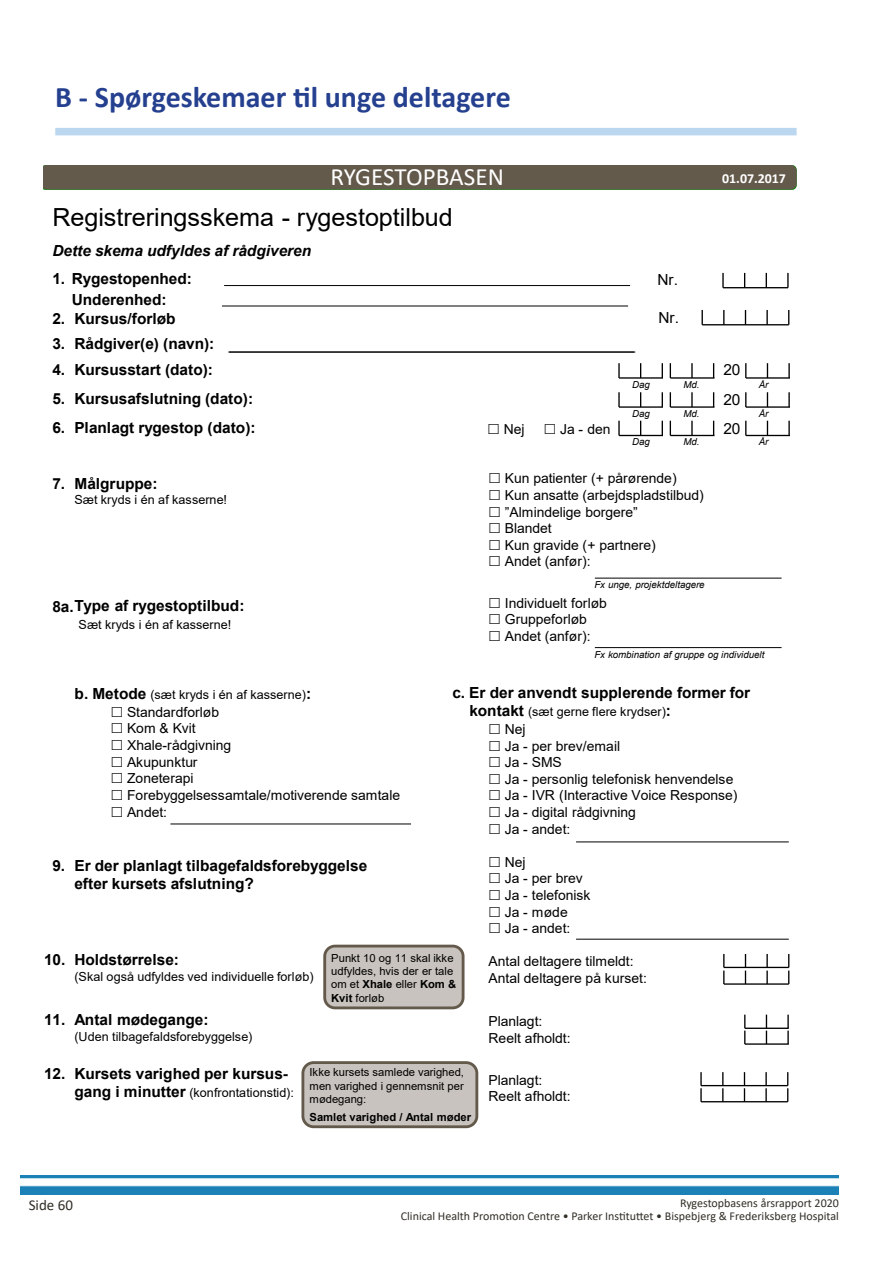
<style>
.page{position:relative;width:893px;height:1263px;background:#fff}
.page>*{position:absolute;margin:0;border:0;box-sizing:border-box;transform-origin:0 0}
.Overskrift_1{font:700 30px "Calibri";color:#25408f}
.t1{font:24.9px "Arial";color:#000}
.t2{font:24.9px "Calibri";letter-spacing:-.005em;color:#fff}
.t3{font:700 15.3px/18.3px "Arial";color:#000}
.t4{font:italic 700 15.3px "Arial";color:#000}
.t5{font:15.3px "Arial";color:#000}
.t6{font:15px "Calibri";color:#322d26}
.t7{font:13.8px/16.6px "Arial";color:#000}
.t8{font:700 13.8px "Calibri";color:#fff}
.t9{font:12.45px "Arial";letter-spacing:.005em;color:#000}
.t10{font:12px/13.5px "Calibri";color:#322d26;text-align:right}
.t11{font:11.1px/13.4px "Arial";letter-spacing:-.005em;color:#000;text-align:justify}
.t12{font:700 11.1px "Arial";color:#000}
.t13{font:italic 9.6px "Arial";letter-spacing:-.005em;color:#000}
.s1{font-weight:700;font-size:15.3px}
.s2{font-weight:700}
</style>
<div class="page">
<img style="left:20px;top:1176px;width:819px;height:18px">
<div style="left:55px;top:128px;width:742px;height:7px;background:#bbd6ef"></div>
<div style="left:325px;top:946px;width:138px;height:62px;background:#c8c3be;border-radius:10px"></div>
<div style="left:323px;top:945px;width:141px;height:64px;border:3px solid #645a4b;border-radius:10px"></div>
<hr style="left:723px;top:287px;width:65px;height:1px;background:#000">
<svg style="left:722px;top:273px;width:2px;height:15px"></svg>
<svg style="left:744px;top:273px;width:1px;height:14px"></svg>
<svg style="left:766px;top:273px;width:1px;height:14px"></svg>
<svg style="left:787px;top:273px;width:2px;height:15px"></svg>
<hr style="left:702px;top:324px;width:87px;height:1px;background:#000">
<svg style="left:701px;top:310px;width:2px;height:15px"></svg>
<svg style="left:745px;top:310px;width:1px;height:14px"></svg>
<svg style="left:766px;top:310px;width:2px;height:15px"></svg>
<svg style="left:788px;top:310px;width:1px;height:15px"></svg>
<svg style="left:723px;top:310px;width:1px;height:14px"></svg>
<hr style="left:746px;top:377px;width:44px;height:2px;background:#000">
<svg style="left:745px;top:363px;width:1px;height:15px"></svg>
<svg style="left:767px;top:363px;width:1px;height:14px"></svg>
<svg style="left:788px;top:363px;width:2px;height:15px"></svg>
<hr style="left:670px;top:377px;width:44px;height:2px;background:#000">
<svg style="left:670px;top:363px;width:1px;height:14px"></svg>
<svg style="left:691px;top:363px;width:2px;height:15px"></svg>
<svg style="left:713px;top:363px;width:1px;height:14px"></svg>
<hr style="left:619px;top:377px;width:44px;height:2px;background:#000">
<svg style="left:618px;top:363px;width:2px;height:15px"></svg>
<svg style="left:640px;top:363px;width:1px;height:14px"></svg>
<svg style="left:662px;top:363px;width:1px;height:14px"></svg>
<hr style="left:746px;top:406px;width:44px;height:2px;background:#000">
<svg style="left:745px;top:392px;width:1px;height:15px"></svg>
<svg style="left:767px;top:392px;width:1px;height:14px"></svg>
<svg style="left:788px;top:392px;width:2px;height:15px"></svg>
<hr style="left:670px;top:406px;width:44px;height:2px;background:#000">
<svg style="left:670px;top:392px;width:1px;height:14px"></svg>
<svg style="left:691px;top:392px;width:2px;height:15px"></svg>
<svg style="left:713px;top:392px;width:1px;height:14px"></svg>
<hr style="left:619px;top:406px;width:44px;height:2px;background:#000">
<svg style="left:618px;top:392px;width:2px;height:15px"></svg>
<svg style="left:640px;top:392px;width:1px;height:14px"></svg>
<svg style="left:662px;top:392px;width:1px;height:14px"></svg>
<hr style="left:746px;top:435px;width:44px;height:1px;background:#000">
<svg style="left:745px;top:421px;width:1px;height:14px"></svg>
<svg style="left:767px;top:421px;width:1px;height:14px"></svg>
<svg style="left:788px;top:421px;width:2px;height:14px"></svg>
<hr style="left:670px;top:435px;width:44px;height:1px;background:#000">
<svg style="left:670px;top:421px;width:1px;height:14px"></svg>
<svg style="left:691px;top:421px;width:2px;height:14px"></svg>
<svg style="left:713px;top:421px;width:1px;height:14px"></svg>
<hr style="left:619px;top:435px;width:44px;height:1px;background:#000">
<svg style="left:618px;top:421px;width:2px;height:14px"></svg>
<svg style="left:640px;top:421px;width:1px;height:14px"></svg>
<svg style="left:662px;top:421px;width:1px;height:14px"></svg>
<hr style="left:595px;top:578px;width:187px;height:1px;background:#000">
<hr style="left:595px;top:647px;width:187px;height:1px;background:#000">
<hr style="left:576px;top:939px;width:213px;height:1px;background:#000">
<hr style="left:170px;top:823px;width:241px;height:1px;background:#000">
<hr style="left:576px;top:841px;width:213px;height:1px;background:#000">
<hr style="left:229px;top:351px;width:406px;height:2px;background:#000">
<div style="left:44px;top:166px;width:752px;height:24px;background:#645a4b"></div>
<hr style="left:224px;top:285px;width:406px;height:1px;background:#000">
<hr style="left:222px;top:305px;width:406px;height:1px;background:#000">
<hr style="left:228px;top:351px;width:406px;height:2px;background:#000">
<hr style="left:724px;top:967px;width:65px;height:1px;background:#000">
<hr style="left:724px;top:983px;width:65px;height:2px;background:#000">
<svg style="left:723px;top:954px;width:1px;height:30px"></svg>
<svg style="left:745px;top:954px;width:1px;height:29px"></svg>
<svg style="left:766px;top:954px;width:2px;height:30px"></svg>
<svg style="left:788px;top:954px;width:1px;height:30px"></svg>
<hr style="left:745px;top:1027px;width:44px;height:2px;background:#000">
<hr style="left:745px;top:1043px;width:44px;height:2px;background:#000">
<svg style="left:744px;top:1015px;width:1px;height:29px"></svg>
<svg style="left:766px;top:1015px;width:1px;height:28px"></svg>
<svg style="left:787px;top:1015px;width:2px;height:29px"></svg>
<hr style="left:701px;top:1085px;width:87px;height:1px;background:#000">
<hr style="left:701px;top:1101px;width:87px;height:1px;background:#000">
<svg style="left:700px;top:1072px;width:2px;height:30px"></svg>
<svg style="left:744px;top:1072px;width:1px;height:29px"></svg>
<svg style="left:765px;top:1072px;width:2px;height:30px"></svg>
<svg style="left:787px;top:1072px;width:1px;height:30px"></svg>
<svg style="left:722px;top:1072px;width:1px;height:29px"></svg>
<div style="left:301px;top:1061px;width:177px;height:67px;background:#c8c3be;border:3px solid #645a4b;border-radius:11px"></div>
<p class="Overskrift_1" style="left:55px;top:75px;width:457px">B - Spørgeskemaer til unge deltagere</p>
<p class="t2" style="left:330px;top:160px;width:175px">RYGESTOPBASEN</p>
<p class="t8" style="left:722px;top:169px;width:65px">01.07.2017</p>
<p class="t1" style="left:52px;top:201px;width:402px">Registreringsskema - rygestoptilbud</p>
<p class="t4" style="left:52px;top:240px;width:260px">Dette skema udfyldes af rådgiveren</p>
<p class="t3" style="left:52px;top:270px;width:141px">1. Rygestopenhed:</p>
<p class="t5" style="left:657px;top:269px;width:22px">Nr.</p>
<p class="t3" style="left:52px;top:309px;width:125px">2. Kursus/forløb</p>
<p class="t3" style="left:52px;top:335px;width:164px">3. Rådgiver(e) (navn):</p>
<p class="t3" style="left:72px;top:291px;width:96px">Underenhed:</p>
<p class="t5" style="left:658px;top:307px;width:22px">Nr.</p>
<p class="t3" style="left:52px;top:361px;width:162px">4. Kursusstart (dato):</p>
<p class="t3" style="left:52px;top:389px;width:202px">5. Kursusafslutning (dato):</p>
<p class="t3" style="left:52px;top:419px;width:205px">6. Planlagt rygestop (dato):</p>
<p class="t7" style="left:504px;top:421px;width:22px">Nej</p>
<p class="t7" style="left:560px;top:421px;width:52px">Ja - den</p>
<p class="t5" style="left:723px;top:359px;width:19px">20</p>
<p class="t13" style="left:632px;top:378px;width:19px">Dag</p>
<p class="t13" style="left:683px;top:378px;width:18px">Md.</p>
<p class="t13" style="left:759px;top:378px;width:11px">År</p>
<p class="t5" style="left:723px;top:389px;width:19px">20</p>
<p class="t13" style="left:632px;top:407px;width:19px">Dag</p>
<p class="t13" style="left:683px;top:407px;width:18px">Md.</p>
<p class="t13" style="left:759px;top:407px;width:11px">År</p>
<p class="t5" style="left:723px;top:418px;width:19px">20</p>
<p class="t13" style="left:632px;top:436px;width:19px">Dag</p>
<p class="t13" style="left:683px;top:436px;width:18px">Md.</p>
<p class="t13" style="left:759px;top:436px;width:11px">År</p>
<p class="t3" style="left:52px;top:474px;width:14px">7.</p>
<p class="t3" style="left:74px;top:474px;width:85px">Målgruppe:</p>
<p class="t9" style="left:74px;top:491px;width:154px">Sæt kryds i én af kasserne!</p>
<p class="t7" style="left:505px;top:470px;width:200px">Kun patienter (+ pårørende)<br>Kun ansatte (arbejdspladstilbud) ”Almindelige borgere”<br>Blandet<br>Kun gravide (+ partnere)<br>Andet (anfør):</p>
<p class="t13" style="left:594px;top:578px;width:112px">Fx unge, projektdeltagere</p>
<p class="t3" style="left:52px;top:596px;width:194px">8a.Type af rygestoptilbud:</p>
<p class="t9" style="left:79px;top:616px;width:154px">Sæt kryds i én af kasserne!</p>
<p class="t7" style="left:505px;top:594px;width:104px">Individuelt forløb<br>Gruppeforløb<br>Andet (anfør):</p>
<p class="t13" style="left:594px;top:648px;width:171px">Fx kombination af gruppe og individuelt</p>
<p class="t9" style="left:75px;top:686px;width:238px"><span class="s1">b. Metode</span> (sæt kryds i én af kasserne)<span class="s1">:</span></p>
<p class="t7" style="left:127px;top:704px;width:275px">Standardforløb<br>Kom &amp; Kvit<br>Xhale-rådgivning<br>Akupunktur<br>Zoneterapi<br>Forebyggelsessamtale/motiverende samtale<br>Andet:</p>
<p class="t3" style="left:452px;top:684px;width:299px">c. Er der anvendt supplerende former for</p>
<p class="t9" style="left:469px;top:703px;width:203px"><span class="s1">kontakt</span> (sæt gerne flere krydser)<span class="s1">:</span></p>
<p class="t7" style="left:505px;top:721px;width:234px">Nej<br>Ja - per brev/email<br>Ja - SMS<br>Ja - personlig telefonisk henvendelse<br>Ja - IVR (Interactive Voice Response)<br>Ja - digital rådgivning<br>Ja - andet:</p>
<p class="t3" style="left:74px;top:856px;width:294px;text-indent:-22px">9. Er der planlagt tilbagefaldsforebyggelse efter kursets afslutning?</p>
<p class="t7" style="left:505px;top:854px;width:87px">Nej<br>Ja - per brev<br>Ja - telefonisk<br>Ja - møde<br>Ja - andet:</p>
<p class="t3" style="left:44px;top:951px;width:136px">10. Holdstørrelse:</p>
<p class="t9" style="left:74px;top:968px;width:241px">(Skal også udfyldes ved individuelle forløb)</p>
<p class="t3" style="left:44px;top:1010px;width:166px">11. Antal mødegange:</p>
<p class="t9" style="left:74px;top:1027px;width:179px">(Uden tilbagefaldsforebyggelse)</p>
<p class="t11" style="left:331px;top:951px;width:126px;text-align:left">Punkt 10 og 11 skal ikke udfyldes, hvis der er tale om et <span class="s2">Xhale</span> eller <span class="s2">Kom &amp;<br>Kvit</span> forløb</p>
<p class="t3" style="left:44px;top:1064px;width:246px">12. Kursets varighed per kursus-</p>
<p class="t9" style="left:74px;top:1084px;width:221px"><span class="s1">gang i minutter</span> (konfrontationstid):</p>
<p class="t11" style="left:309px;top:1066px;width:156px">Ikke kursets samlede varighed, men varighed i gennemsnit per mødegang:</p>
<p class="t12" style="left:309px;top:1109px;width:163px">Samlet varighed / Antal møder</p>
<p class="t7" style="left:489px;top:953px;width:160px">Antal deltagere tilmeldt:<br>Antal deltagere på kurset:</p>
<p class="t7" style="left:489px;top:1013px;width:84px">Planlagt:<br>Reelt afholdt:</p>
<p class="t7" style="left:489px;top:1071px;width:84px">Planlagt:<br>Reelt afholdt:</p>
<p class="t6" style="left:29px;top:1195px;width:46px">Side 60</p>
<p class="t10" style="left:401px;top:1196px;width:440px">Rygestopbasens årsrapport 2020<br>Clinical Health Promotion Centre • Parker Instituttet • Bispebjerg &amp; Frederiksberg Hospital</p>
</div>
